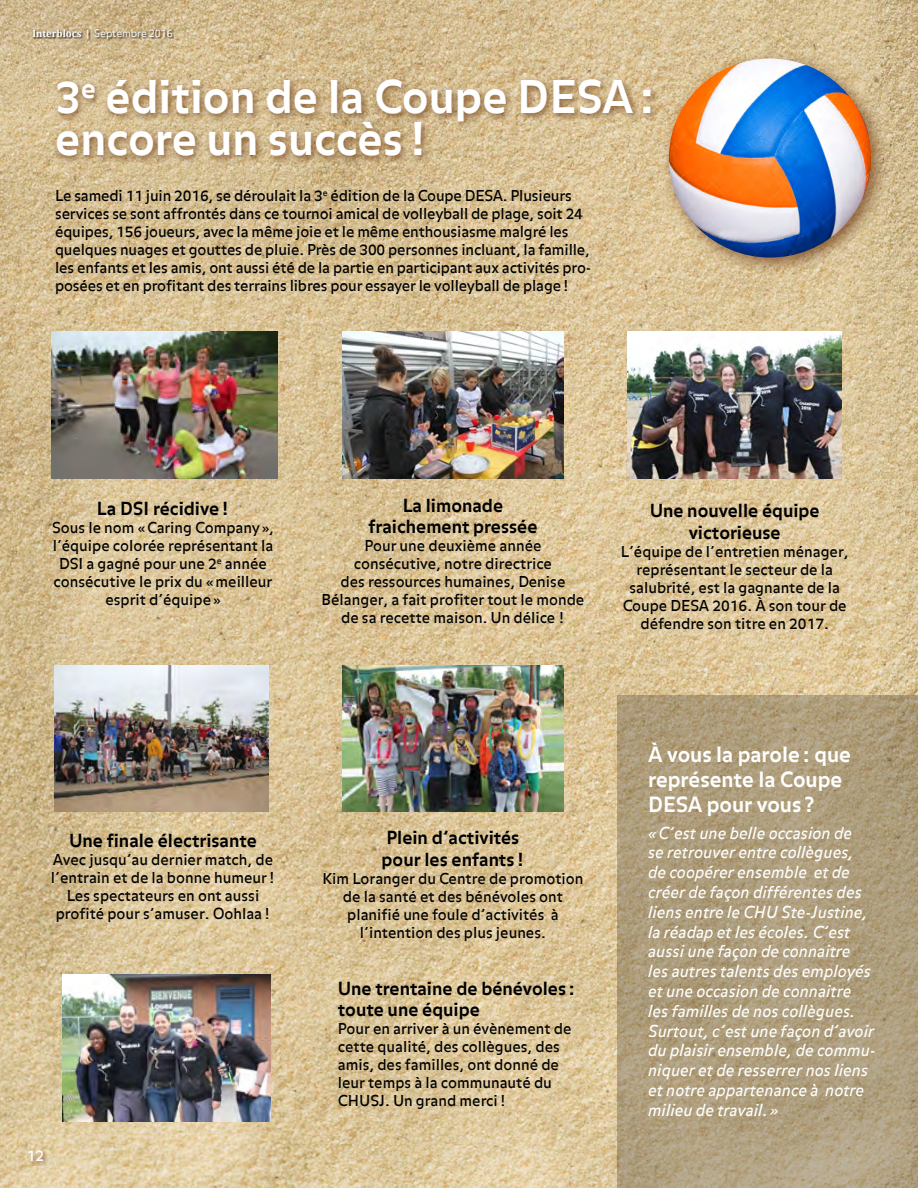
<style>
.page{position:relative;width:918px;height:1188px;background:#fff}
.page>*{position:absolute;margin:0;border:0;box-sizing:border-box;transform-origin:0 0}
.t1{font:700 45px/42px "Balance";color:#fff}
.t2{font:700 21px/25.2px "Balance";color:#fff}
.t3{font:700 18px/21.6px "Balance";color:#000}
.t4{font:italic 16.5px/19.8px "Balance";color:#fff}
.t5{font:15px/18px "Balance";color:#000;text-align:center}
.t6{font:15px "Balance";color:#fff}
.t7{font:300 10.5px "Balance";letter-spacing:-.015em;color:#fff}
.s1{font-family:"Cambria";font-weight:700}
</style>
<div class="page">
<img style="left:0;top:0;width:918px;height:1188px">
<div style="left:52px;top:75px;width:608px;height:90px;background:#6f3e17;opacity:.75"></div>
<img style="left:52px;top:331px;width:226px;height:147px">
<img style="left:342px;top:666px;width:222px;height:146px">
<img style="left:342px;top:331px;width:222px;height:147px">
<img style="left:55px;top:666px;width:214px;height:146px">
<img style="left:628px;top:331px;width:214px;height:147px">
<img style="left:63px;top:974px;width:207px;height:148px">
<svg style="left:617px;top:696px;width:301px;height:492px;background:#ae9d7c"></svg>
<div style="left:659px;top:49px;width:232px;height:228px;background:#6f3e17;opacity:.75"></div>
<img style="left:669px;top:59px;width:202px;height:199px">
<div style="left:33px;top:30px;width:141px;height:11px;background:#000;opacity:.75"></div>
<div style="left:26px;top:1148px;width:23px;height:18px;background:#6f3e17;opacity:.75"></div>
<p class="t7" style="left:32px;top:27px;width:142px"><span class="s1">Interblocs |</span> Septembre 2016</p>
<h1 class="t1" style="left:55px;top:78px;width:602px">3<sup>e</sup> édition de la Coupe DESA: encore un succès !</h1>
<p class="t5" style="left:55px;top:187px;width:538px;text-align:left">Le samedi 11 juin 2016, se déroulait la 3<sup>e</sup> édition de la Coupe DESA. Plusieurs services se sont affrontés dans ce tournoi amical de volleyball de plage, soit 24 équipes, 156 joueurs, avec la même joie et le même enthousiasme malgré les quelques nuages et gouttes de pluie. Près de 300 personnes incluant, la famille, les enfants et les amis, ont aussi été de la partie en participant aux activités pro&shy;posées et en profitant des terrains libres pour essayer le volleyball de plage!</p>
<p class="t3" style="left:97px;top:499px;width:134px">La DSI récidive!</p>
<p class="t5" style="left:52px;top:520px;width:224px">Sous le nom «Caring Company», l’équipe colorée représentant la<br>DSI a gagné pour une 2<sup>e</sup> année consécutive le prix du «meilleur esprit d’équipe»</p>
<p class="t3" style="left:69px;top:830px;width:189px">Une finale électrisante</p>
<p class="t5" style="left:51px;top:851px;width:226px">Avec jusqu’au dernier match, de l’entrain et de la bonne humeur !<br>Les spectateurs en ont aussi profité pour s’amuser. Oohlaa!</p>
<p class="t6" style="left:27px;top:1146px;width:19px">12</p>
<p class="t3" style="left:368px;top:495px;width:171px;text-align:center">La limonade fraichement pressée</p>
<p class="t5" style="left:322px;top:538px;width:264px">Pour une deuxième année consécutive, notre directrice<br>des ressources humaines, Denise<br>Bélanger, a fait profiter tout le monde de sa recette maison. Un délice !</p>
<p class="t3" style="left:650px;top:501px;width:171px;text-align:center">Une nouvelle équipe victorieuse</p>
<p class="t5" style="left:621px;top:543px;width:229px">L’équipe de l’entretien ménager, représentant le secteur de la salubrité, est la gagnante de la<br>Coupe DESA 2016. À son tour de défendre son titre en 2017.</p>
<p class="t3" style="left:382px;top:828px;width:144px">Plein d’activités pour les enfants !</p>
<p class="t5" style="left:322px;top:870px;width:262px">Kim Loranger du Centre de promotion de la santé et des bénévoles ont planifié une foule d’activités à l’intention des plus jeunes.</p>
<p class="t3" style="left:338px;top:978px;width:239px">Une trentaine de bénévoles : toute une équipe</p>
<p class="t5" style="left:338px;top:1021px;width:235px;text-align:left">Pour en arriver à un évènement de cette qualité, des collègues, des amis, des familles, ont donné de leur temps à la communauté du<br>CHUSJ. Un grand merci !</p>
<h2 class="t2" style="left:648px;top:742px;width:204px">À vous la parole: que représente la Coupe<br>DESA pour vous ?</h2>
<p class="t4" style="left:648px;top:823px;width:229px">«C’est une belle occasion de<br>se retrouver entre collègues, de coopérer ensemble et de créer de façon différentes des liens entre le CHU Ste-Justine, la réadap et les écoles. C’est aussi une façon de connaitre<br>les autres talents des employés et une occasion de connaitre<br>les familles de nos collègues.<br>Surtout, c’est une façon d’avoir du plaisir ensemble, de commu&shy;niquer et de resserrer nos liens et notre appartenance à notre milieu de travail. »</p>
</div>
